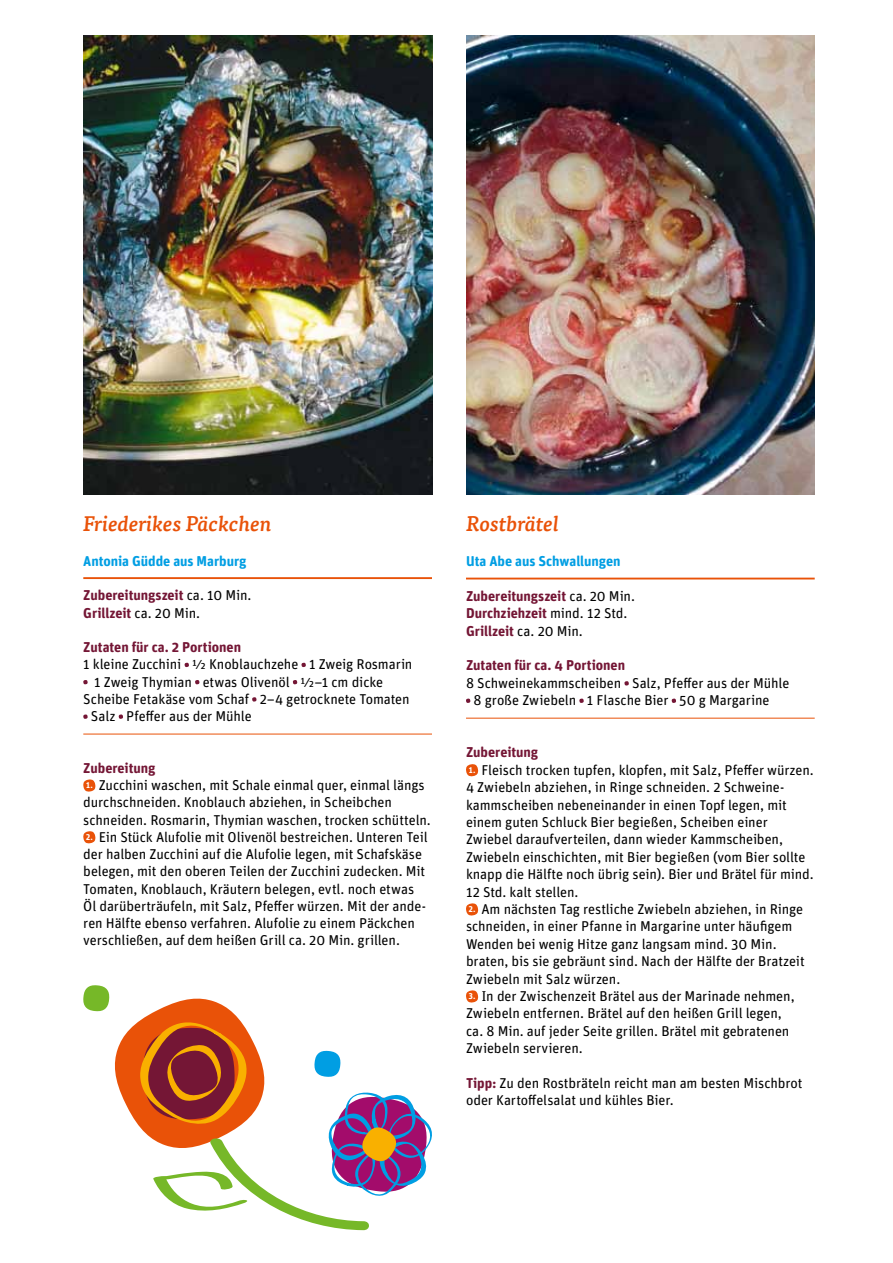
<style>
.page{position:relative;width:893px;height:1263px;background:#fff}
.page>*{position:absolute;margin:0;border:0;box-sizing:border-box;transform-origin:0 0}
.t1{font:italic 500 21px "Tisa OT";color:#e95208}
.t2{font:14.25px/17.4px "Unit Rounded OT";letter-spacing:-.01em;color:#000}
.t3{font:700 14.25px/17.4px "Unit Rounded OT";letter-spacing:-.005em;color:#741635}
.t4{font:700 14.25px "Unit Rounded OT";letter-spacing:-.005em;color:#009ee3}
.s1{font-weight:400;color:#000}
.s2{font-weight:700;font-size:8.4px;color:#fff}
.s3{font-weight:700;color:#741635}
</style>
<div class="page">
<hr style="left:83px;top:577px;width:349px;height:2px;background:#e95208">
<hr style="left:83px;top:734px;width:349px;height:1px;background:#e95208">
<svg style="left:185px;top:663px;width:4px;height:4px"></svg>
<svg style="left:301px;top:663px;width:5px;height:4px"></svg>
<svg style="left:83px;top:680px;width:5px;height:4px"></svg>
<svg style="left:195px;top:680px;width:4px;height:4px"></svg>
<svg style="left:293px;top:680px;width:4px;height:4px"></svg>
<svg style="left:252px;top:697px;width:5px;height:5px"></svg>
<svg style="left:83px;top:714px;width:5px;height:5px"></svg>
<svg style="left:119px;top:714px;width:4px;height:5px"></svg>
<svg style="left:83px;top:779px;width:13px;height:13px"></svg>
<svg style="left:83px;top:831px;width:13px;height:12px"></svg>
<hr style="left:466px;top:578px;width:349px;height:1px;background:#e95208">
<hr style="left:466px;top:718px;width:349px;height:1px;background:#e95208">
<svg style="left:624px;top:681px;width:5px;height:5px"></svg>
<svg style="left:466px;top:698px;width:4px;height:5px"></svg>
<svg style="left:579px;top:698px;width:5px;height:5px"></svg>
<svg style="left:672px;top:698px;width:4px;height:5px"></svg>
<svg style="left:466px;top:764px;width:12px;height:12px"></svg>
<svg style="left:466px;top:903px;width:12px;height:13px"></svg>
<svg style="left:466px;top:990px;width:12px;height:13px"></svg>
<img style="left:83px;top:35px;width:349px;height:459px">
<img style="left:466px;top:35px;width:349px;height:459px">
<svg style="left:83px;top:985px;width:349px;height:245px"></svg>
<h1 class="t1" style="left:83px;top:511px;width:190px">Friederikes Päckchen</h1>
<p class="t4" style="left:83px;top:552px;width:165px">Antonia Güdde aus Marburg</p>
<p class="t3" style="left:83px;top:587px;width:170px">Zubereitungszeit <span class="s1">ca. 10 Min.<br></span>Grillzeit <span class="s1">ca. 20 Min.</span></p>
<p class="t3" style="left:83px;top:638px;width:159px">Zutaten für ca. 2 Portionen</p>
<p class="t2" style="left:83px;top:656px;width:331px">1 kleine Zucchini 1/2 Knoblauchzehe 1 Zweig Rosmarin</p>
<p class="t2" style="left:94px;top:673px;width:291px">1 Zweig Thymian etwas Olivenöl 1/2–1 cm dicke</p>
<p class="t2" style="left:83px;top:690px;width:328px">Scheibe Fetakäse vom Schaf 2–4 getrocknete Tomaten</p>
<p class="t2" style="left:91px;top:707px;width:162px">Salz Pfeffer aus der Mühle</p>
<p class="t3" style="left:83px;top:759px;width:74px">Zubereitung</p>
<p class="t2" style="left:83px;top:776px;width:349px"><span class="s2">1.</span> Zucchini waschen, mit Schale einmal quer, einmal längs durchschneiden. Knoblauch abziehen, in Scheibchen schneiden. Rosmarin, Thymian waschen, trocken schütteln.</p>
<p class="t2" style="left:83px;top:828px;width:346px"><span class="s2">2.</span> Ein Stück Alufolie mit Olivenöl bestreichen. Unteren Teil der halben Zucchini auf die Alufolie legen, mit Schafskäse belegen, mit den oberen Teilen der Zucchini zudecken. Mit Tomaten, Knoblauch, Kräutern belegen, evtl. noch etwas Öl darüberträufeln, mit Salz, Pfeffer würzen. Mit der ande&shy;ren Hälfte ebenso verfahren. Alufolie zu einem Päckchen verschließen, auf dem heißen Grill ca. 20 Min. grillen.</p>
<h1 class="t1" style="left:466px;top:511px;width:95px">Rostbrätel</h1>
<p class="t4" style="left:466px;top:552px;width:156px">Uta Abe aus Schwallungen</p>
<p class="t3" style="left:466px;top:587px;width:171px">Zubereitungszeit <span class="s1">ca. 20 Min.<br></span>Durchziehzeit <span class="s1">mind. 12 Std.<br></span>Grillzeit <span class="s1">ca. 20 Min.</span></p>
<p class="t3" style="left:466px;top:657px;width:161px">Zutaten für ca. 4 Portionen</p>
<p class="t2" style="left:474px;top:674px;width:317px;text-indent:-8px">8 Schweinekammscheiben Salz, Pfeffer aus der Mühle<br>8 große Zwiebeln 1 Flasche Bier 50 g Margarine</p>
<p class="t3" style="left:466px;top:744px;width:74px">Zubereitung</p>
<p class="t2" style="left:466px;top:761px;width:349px"><span class="s2">1.</span> Fleisch trocken tupfen, klopfen, mit Salz, Pfeffer würzen.<br>4 Zwiebeln abziehen, in Ringe schneiden. 2 Schweine&shy;kammscheiben nebeneinander in einen Topf legen, mit einem guten Schluck Bier begießen, Scheiben einer Zwiebel daraufverteilen, dann wieder Kammscheiben, Zwiebeln einschichten, mit Bier begießen (vom Bier sollte knapp die Hälfte noch übrig sein). Bier und Brätel für mind.<br>12 Std. kalt stellen.</p>
<p class="t2" style="left:466px;top:900px;width:340px"><span class="s2">2.</span> Am nächsten Tag restliche Zwiebeln abziehen, in Ringe schneiden, in einer Pfanne in Margarine unter häufigem Wenden bei wenig Hitze ganz langsam mind. 30 Min. braten, bis sie gebräunt sind. Nach der Hälfte der Bratzeit Zwiebeln mit Salz würzen.</p>
<p class="t2" style="left:466px;top:987px;width:330px"><span class="s2">3.</span> In der Zwischenzeit Brätel aus der Marinade nehmen, Zwiebeln entfernen. Brätel auf den heißen Grill legen, ca. 8 Min. auf jeder Seite grillen. Brätel mit gebratenen Zwiebeln servieren.</p>
<p class="t2" style="left:466px;top:1074px;width:338px"><span class="s3">Tipp:</span> Zu den Rostbräteln reicht man am besten Mischbrot oder Kartoffelsalat und kühles Bier.</p>
</div>
